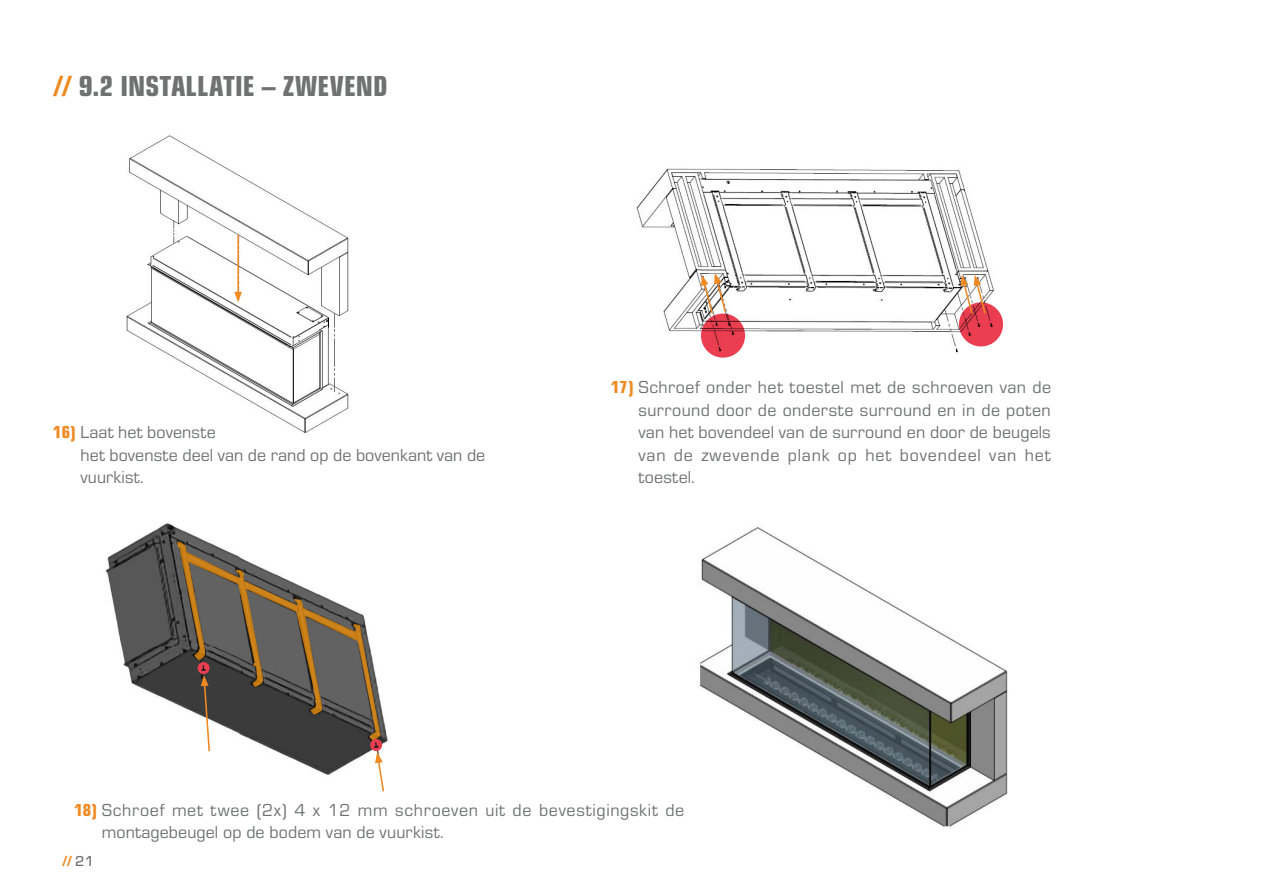
<style>
.page{position:relative;width:1263px;height:893px;background:#fff}
.page>*{position:absolute;margin:0;border:0;box-sizing:border-box;transform-origin:0 0}
.t1{font:30px "Eurostile Con Hea";color:#707271}
.Body_Copy_12_15_No_Indent{font:18px/22.5px "Eurostile";letter-spacing:.02em;color:#707271}
.t2{font:15px "Eurostile Con Hea";color:#f08921}
.s1{color:#f08921}
.s2{font-family:"Eurostile Con Hea";color:#f08921}
.s3{font-family:"Eurostile";font-weight:500;color:#707271}
</style>
<div class="page">
<img style="left:635px;top:168px;width:360px;height:188px">
<img style="left:126px;top:135px;width:223px;height:298px">
<hr style="left:237px;top:235px;width:2px;height:59px;background:#f08921">
<svg style="left:234px;top:292px;width:8px;height:10px"></svg>
<svg style="left:701px;top:314px;width:44px;height:44px;background:#da3c4d"></svg>
<svg style="left:959px;top:302px;width:44px;height:44px"></svg>
<svg style="left:701px;top:273px;width:26px;height:42px"></svg>
<svg style="left:961px;top:275px;width:26px;height:40px"></svg>
<img style="left:699px;top:527px;width:309px;height:300px">
<img style="left:105px;top:523px;width:283px;height:253px">
<svg style="left:197px;top:662px;width:13px;height:12px"></svg>
<svg style="left:201px;top:665px;width:10px;height:88px"></svg>
<svg style="left:370px;top:739px;width:15px;height:53px"></svg>
<h1 class="t1" style="left:54px;top:64px;width:335px"><span class="s1">//</span> 9.2 INSTALLATIE – ZWEVEND</h1>
<p class="Body_Copy_12_15_No_Indent" style="left:80px;top:420px;width:406px;text-indent:-27px"><span class="s2">16)</span> Laat het bovenste<br>het bovenste deel van de rand op de bovenkant van de vuurkist.</p>
<p class="Body_Copy_12_15_No_Indent" style="left:638px;top:375px;width:414px;text-align:justify;text-indent:-27px"><span class="s2">17)</span> Schroef onder het toestel met de schroeven van de surround door de onderste surround en in de poten van het bovendeel van de surround en door de beugels van de zwevende plank op het bovendeel van het toestel.</p>
<p class="Body_Copy_12_15_No_Indent" style="left:102px;top:798px;width:584px;text-indent:-27px"><span class="s2">18)</span> Schroef met twee (2x) 4 x 12 mm schroeven uit de bevestigingskit de montagebeugel op de bodem van de vuurkist.</p>
<p class="t2" style="left:63px;top:850px;width:33px">// <span class="s3">21</span></p>
</div>
